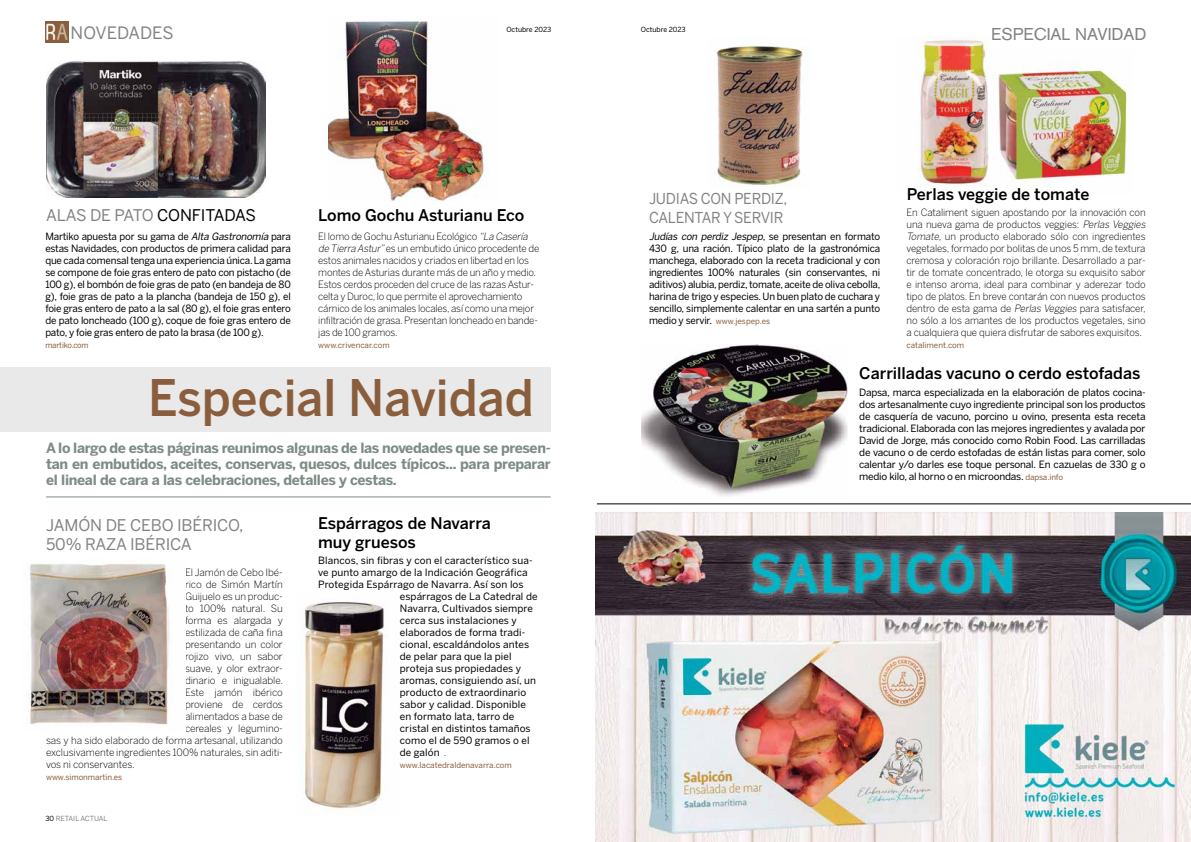
<style>
.page{position:relative;width:1191px;height:842px;background:#fff}
.page>*{position:absolute;margin:0;border:0;box-sizing:border-box;transform-origin:0 0}
.t1{font:500 50px "Benton Sans";color:#8a5e3c;scale:.95 1}
.t2{font:17px "Akzidenz Grotesk BQ";color:#808285}
.t3{font:17px "Benton Sans";color:#808285}
.t4{font:500 16px/19px "Benton Sans";color:#000}
.t5{font:16px/19px "Benton Sans";letter-spacing:-.01em;color:#808285}
.t6{font:16px "Benton Sans";color:#000}
.t7{font:15px "Benton Sans";color:#808285;scale:.95 1}
.t8{font:700 14px/16px "Benton Sans";letter-spacing:-.02em;color:#7d8c84;text-align:justify}
.t9{font:10px/12px "Benton Sans";letter-spacing:.01em;color:#000;text-align:justify}
.t10{font:300 10px/12px "Benton Sans";letter-spacing:-.01em;color:#000}
.t11{font:8px "Benton Sans";letter-spacing:-.005em;color:#8a5e3c}
.t12{font:8px "Benton Sans";letter-spacing:-.005em;color:#8a5e3c;scale:.96 1}
.t13{font:7px "Benton Sans";color:#000}
.t14{font:7px "Benton Sans";color:#808285}
.s1{font-style:italic}
.s2{color:#000}
.s3{font-weight:300}
.s4{font-size:8px;color:#8a5e3c}
</style>
<div class="page">
<img style="left:45px;top:22px;width:23px;height:20px">
<div style="left:0;top:367px;width:551px;height:65px;background:#e9e9ea"></div>
<hr style="left:46px;top:496px;width:505px;height:1px;background:#7d8c84">
<img style="left:47px;top:61px;width:219px;height:137px">
<img style="left:28px;top:563px;width:144px;height:162px">
<img style="left:998px;top:63px;width:129px;height:125px">
<img style="left:917px;top:36px;width:72px;height:150px">
<img style="left:329px;top:21px;width:160px;height:181px">
<img style="left:716px;top:45px;width:87px;height:142px">
<img style="left:642px;top:344px;width:205px;height:152px">
<img style="left:302px;top:602px;width:83px;height:210px">
<img style="left:595px;top:513px;width:596px;height:329px">
<hr style="left:597px;top:504px;width:594px;height:1px;background:#000">
<h2 class="t3" style="left:71px;top:23px;width:104px">NOVEDADES</h2>
<p class="t13" style="left:506px;top:25px;width:46px">Octubre 2023</p>
<h3 class="t5" style="left:46px;top:205px;width:11px">alas</h3>
<h3 class="t5" style="left:90px;top:205px;width:45px">de pato</h3>
<h3 class="t6" style="left:157px;top:206px;width:12px">con</h3>
<h3 class="t6" style="left:192px;top:206px;width:19px">fitadas</h3>
<p class="t9" style="left:45px;top:230px;width:247px">Martiko apuesta por su gama de <span class="s1">Alta Gastronomía</span> para estas Navidades, con productos de primera calidad para que cada comensal tenga una experiencia única. La gama se compone de foie gras entero de pato con pistacho (de 100 g), el bombón de foie gras de pato (en bandeja de 80 g), foie gras de pato a la plancha (bandeja de 150 g), el foie gras entero de pato a la sal (80 g), el foie gras entero de pato loncheado (100 g), coque de foie gras entero de pato, y foie gras entero de pato la brasa (de 100 g).</p>
<p class="t12" style="left:45px;top:340px;width:47px">martiko.com</p>
<h3 class="t4" style="left:318px;top:205px;width:208px">Lomo Gochu Asturianu Eco</h3>
<p class="t10" style="left:318px;top:230px;width:222px">El lomo de Gochu Asturianu Ecológico <span class="s1">“La Casería de Tierra Astur”</span>es un embutido único procedente de estos animales nacidos y criados en libertad en los montes de Asturias durante más de un año y medio.<br>Estos cerdos proceden del cruce de las razas Astur&shy;celta y Duroc, lo que permite el aprovechamiento cárnico de los animales locales, así como una mejor infiltración de grasa. Presentan loncheado en bande&shy;jas de 100 gramos.</p>
<p class="t11" style="left:318px;top:340px;width:73px">www.crivencar.com</p>
<h1 class="t1" style="left:148px;top:368px;width:407px">Especial Navidad</h1>
<h3 class="t8" style="left:46px;top:440px;width:506px">A lo largo de estas páginas reunimos algunas de las novedades que se presen&shy;tan en embutidos, aceites, conservas, quesos, dulces típicos... para preparar el lineal de cara a las celebraciones, detalles y cestas.</h3>
<h3 class="t5" style="left:46px;top:515px;width:199px">JAMÓN DE CEBO IBÉRICO,<br>50% RAZA IBÉRICA</h3>
<p class="t10" style="left:185px;top:566px;width:99px">El Jamón de Cebo Ibé-</p>
<p class="t10" style="left:185px;top:578px;width:99px">rico de Simón Martín</p>
<p class="t10" style="left:185px;top:590px;width:99px">Guijuelo es un produc-</p>
<p class="t10" style="left:185px;top:602px;width:99px">to 100% natural. Su</p>
<p class="t10" style="left:185px;top:614px;width:99px">forma es alargada y</p>
<p class="t10" style="left:185px;top:626px;width:99px">estilizada de caña fina</p>
<p class="t10" style="left:185px;top:638px;width:99px">presentando un color</p>
<p class="t10" style="left:185px;top:650px;width:99px">rojizo vivo, un sabor</p>
<p class="t10" style="left:185px;top:662px;width:99px">suave, y olor extraor-</p>
<p class="t10" style="left:185px;top:674px;width:100px">dinario e inigualable.</p>
<p class="t10" style="left:185px;top:686px;width:99px">Este jamón ibérico</p>
<p class="t10" style="left:185px;top:698px;width:99px">proviene de cerdos</p>
<p class="t10" style="left:185px;top:710px;width:99px">alimentados a base de</p>
<p class="t10" style="left:185px;top:722px;width:99px">cereales y legumino-</p>
<p class="t10" style="left:46px;top:734px;width:238px">sas y ha sido elaborado de forma artesanal, utilizando</p>
<p class="t10" style="left:46px;top:746px;width:238px">exclusivamente ingredientes 100% naturales, sin aditi-</p>
<p class="t10" style="left:46px;top:758px;width:90px">vos ni conservantes.</p>
<p class="t11" style="left:46px;top:772px;width:78px">www.simonmartin.es</p>
<p class="t14" style="left:45px;top:814px;width:64px"><span class="s2">30</span> RETAIL ACTUAL</p>
<h3 class="t4" style="left:318px;top:514px;width:174px">Espárragos de Navarra muy gruesos</h3>
<p class="t9" style="left:318px;top:554px;width:216px">Blancos, sin fibras y con el característico sua-</p>
<p class="t9" style="left:318px;top:566px;width:211px">ve punto amargo de la Indicación Geográfica</p>
<p class="t9" style="left:318px;top:578px;width:207px">Protegida Espárrago de Navarra. Así son los</p>
<p class="t9" style="left:400px;top:590px;width:139px">espárragos de La Catedral de</p>
<p class="t9" style="left:400px;top:602px;width:135px">Navarra, Cultivados siempre</p>
<p class="t9" style="left:400px;top:614px;width:119px">cerca sus instalaciones y</p>
<p class="t9" style="left:400px;top:626px;width:127px">elaborados de forma tradi-</p>
<p class="t9" style="left:400px;top:638px;width:131px">cional, escaldándolos antes</p>
<p class="t9" style="left:400px;top:650px;width:113px">de pelar para que la piel</p>
<p class="t9" style="left:400px;top:662px;width:123px">proteja sus propiedades y</p>
<p class="t9" style="left:400px;top:674px;width:138px">aromas, consiguiendo así, un</p>
<p class="t9" style="left:400px;top:686px;width:128px">producto de extraordinario</p>
<p class="t9" style="left:400px;top:698px;width:128px">sabor y calidad. Disponible</p>
<p class="t9" style="left:400px;top:710px;width:116px">en formato lata, tarro de</p>
<p class="t9" style="left:400px;top:722px;width:132px">cristal en distintos tamaños</p>
<p class="t9" style="left:400px;top:734px;width:131px">como el de 590 gramos o el</p>
<p class="t9" style="left:400px;top:746px;width:48px">de galón <span class="s3">.</span></p>
<p class="t11" style="left:400px;top:760px;width:114px">www.lacatedraldenavarra.com</p>
<p class="t13" style="left:641px;top:25px;width:46px">Octubre 2023</p>
<h2 class="t2" style="left:991px;top:24px;width:157px">ESPECIAL NAVIDAD</h2>
<h3 class="t7" style="left:649px;top:189px;width:10px">judias</h3>
<h3 class="t7" style="left:701px;top:189px;width:12px">con</h3>
<h3 class="t7" style="left:734px;top:189px;width:19px">perdiz</h3>
<h3 class="t7" style="left:783px;top:189px;width:6px">,</h3>
<h3 class="t7" style="left:649px;top:208px;width:11px">calentar</h3>
<h3 class="t7" style="left:723px;top:208px;width:22px">y servir</h3>
<p class="t9" style="left:649px;top:230px;width:233px"><span class="s1">Judías con perdiz Jespep</span>, se presentan en formato 430 g, una ración. Típico plato de la gastronómica manchega, elaborado con la receta tradicional y con ingredientes 100% naturales (sin conservantes, ni aditivos) alubia, perdiz, tomate, aceite de oliva cebolla, harina de trigo y especies. Un buen plato de cuchara y sencillo, simplemente calentar en una sartén a punto medio y servir. <span class="s4">www.jespep.es</span></p>
<h3 class="t4" style="left:907px;top:185px;width:184px">Perlas veggie de tomate</h3>
<p class="t10" style="left:906px;top:206px;width:243px">En Cataliment siguen apostando por la innovación con una nueva gama de productos veggies: <span class="s1">Perlas Veggies Tomate,</span> un producto elaborado sólo con ingredientes vegetales, formado por bolitas de unos 5 mm, de textura cremosa y coloración rojo brillante. Desarrollado a par&shy;tir de tomate concentrado, le otorga su exquisito sabor e intenso aroma, ideal para combinar y aderezar todo tipo de platos. En breve contarán con nuevos productos dentro de esta gama de <span class="s1">Perlas Veggies</span> para satisfacer, no sólo a los amantes de los productos vegetales, sino a cualquiera que quiera disfrutar de sabores exquisitos.</p>
<p class="t11" style="left:906px;top:340px;width:59px">cataliment.com</p>
<h3 class="t4" style="left:859px;top:363px;width:283px">Carrilladas vacuno o cerdo estofadas</h3>
<p class="t9" style="left:859px;top:386px;width:288px">Dapsa, marca especializada en la elaboración de platos cocina&shy;dos artesanalmente cuyo ingrediente principal son los productos de casquería de vacuno, porcino u ovino, presenta esta receta tradicional. Elaborada con las mejores ingredientes y avalada por David de Jorge, más conocido como Robin Food. Las carrilladas de vacuno o de cerdo estofadas de están listas para comer, solo calentar y/o darles ese toque personal. En cazuelas de 330 g o medio kilo, al horno o en microondas. <span class="s4">dapsa.info</span></p>
</div>
